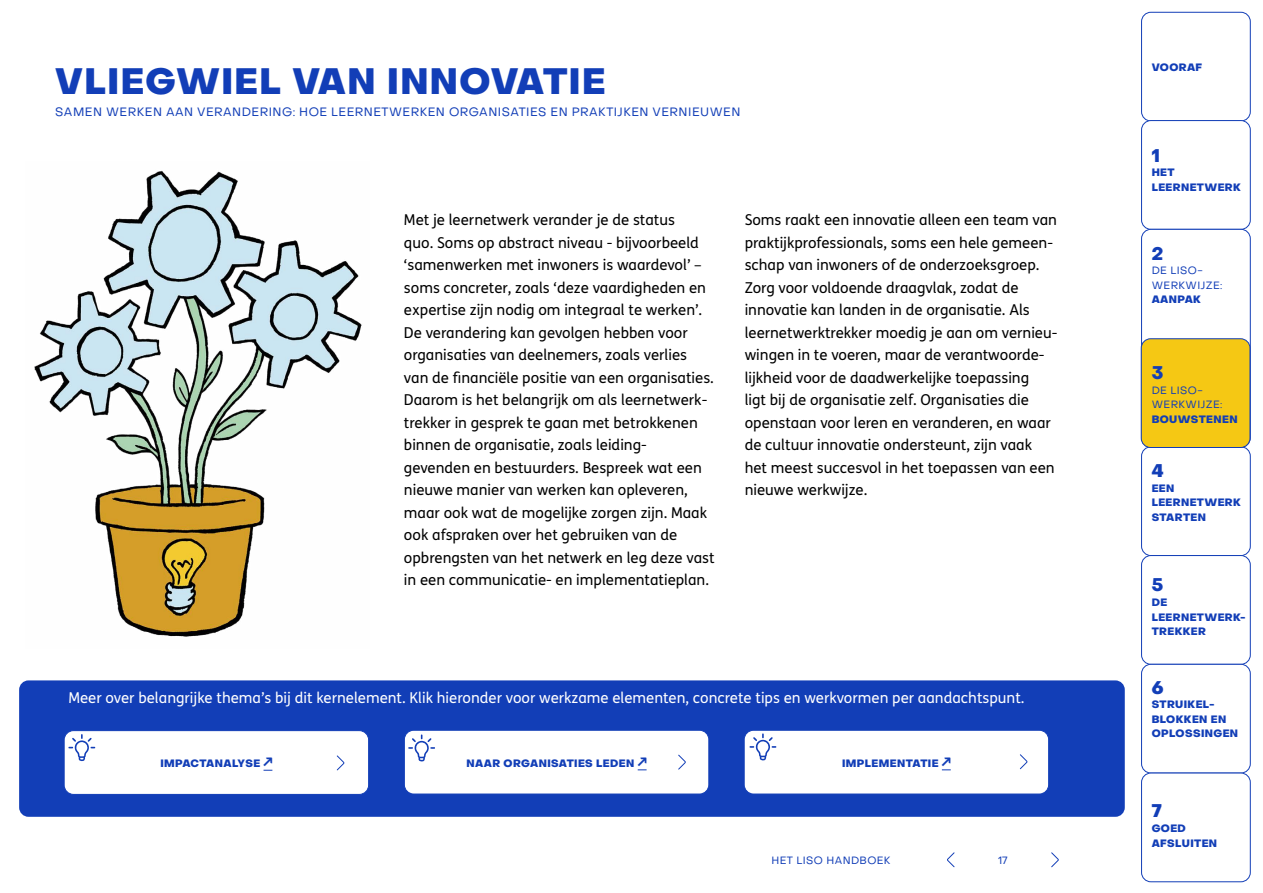
<style>
.page{position:relative;width:1263px;height:893px;background:#fff}
.page>*{position:absolute;margin:0;border:0;box-sizing:border-box;transform-origin:0 0}
.t1{font:800 36px "Object Sans";letter-spacing:.04em;color:#123eb7}
.t2{font:800 18px "Object Sans";color:#123eb7}
.t3{font:15px/22.5px "FS Me";color:#000}
.t4{font:15px "FS Me";color:#fff}
.t5{font:12px "Object Sans";letter-spacing:.04em;color:#123eb7}
.t6{font:800 10.5px/14.5px "Object Sans";letter-spacing:.04em;color:#123eb7}
.t7{font:10.5px/14.5px "Object Sans";letter-spacing:.04em;color:#123eb7}
.s1{font-family:"Aquawax Pro Pictograms";font-weight:700;font-size:15px}
</style>
<div class="page">
<div style="left:1141px;top:12px;width:110px;height:109px;border:1px solid #123eb7;border-radius:9px"></div>
<div style="left:1141px;top:120px;width:110px;height:110px;border:1px solid #123eb7;border-radius:9px"></div>
<div style="left:1141px;top:446px;width:110px;height:110px;border:1px solid #123eb7;border-radius:9px"></div>
<div style="left:1141px;top:555px;width:110px;height:110px;border:1px solid #123eb7;border-radius:9px"></div>
<div style="left:1141px;top:664px;width:110px;height:109px;border:1px solid #123eb7;border-radius:9px"></div>
<div style="left:1141px;top:773px;width:110px;height:109px;border:1px solid #123eb7;border-radius:9px"></div>
<div style="left:1141px;top:229px;width:110px;height:219px;border:1px solid #123eb7;border-radius:9px"></div>
<svg style="left:1051px;top:852px;width:8px;height:16px"></svg>
<svg style="left:947px;top:852px;width:8px;height:16px"></svg>
<div style="left:19px;top:680px;width:1106px;height:137px;background:#123eb7;border-radius:9px"></div>
<img style="left:34px;top:170px;width:328px;height:467px">
<div style="left:64px;top:731px;width:305px;height:63px;background:#fff;border-radius:9px"></div>
<div style="left:64px;top:730px;width:305px;height:65px;border:1px solid #123eb7;border-radius:9px"></div>
<svg style="left:336px;top:755px;width:9px;height:16px"></svg>
<div style="left:404px;top:730px;width:305px;height:64px;background:#fff;border-radius:9px"></div>
<div style="left:404px;top:730px;width:305px;height:64px;border:1px solid #123eb7;border-radius:9px"></div>
<svg style="left:678px;top:754px;width:8px;height:16px"></svg>
<div style="left:744px;top:730px;width:305px;height:64px;background:#fff;border-radius:9px"></div>
<div style="left:744px;top:730px;width:305px;height:64px;border:1px solid #123eb7;border-radius:9px"></div>
<svg style="left:1020px;top:754px;width:8px;height:16px"></svg>
<svg style="left:749px;top:733px;width:28px;height:27px"></svg>
<svg style="left:408px;top:734px;width:27px;height:27px"></svg>
<svg style="left:68px;top:734px;width:28px;height:27px"></svg>
<div style="left:1141px;top:339px;width:109px;height:108px;background:#f5c814;border-radius:9px"></div>
<div style="left:1141px;top:338px;width:109px;height:110px;border:1px solid #123eb7;border-radius:9px"></div>
<h1 class="t1" style="left:55px;top:59px;width:552px">VLIEGWIEL VAN INNOVATIE</h1>
<p class="t5" style="left:55px;top:105px;width:687px">SAMEN WERKEN AAN VERANDERING: HOE LEERNETWERKEN ORGANISATIES EN PRAKTIJKEN VERNIEUWEN</p>
<p class="t3" style="left:404px;top:208px;width:312px">Met je leernetwerk verander je de status<br>quo. Soms op abstract niveau - bijvoorbeeld ‘samenwerken met inwoners is waardevol’ – soms concreter, zoals ‘deze vaardigheden en expertise zijn nodig om integraal te werken’.<br>De verandering kan gevolgen hebben voor organisaties van deelnemers, zoals verlies van de financiële positie van een organisaties.<br>Daarom is het belangrijk om als leernetwerk&shy;trekker in gesprek te gaan met betrokkenen binnen de organisatie, zoals leiding&shy;gevenden en bestuurders. Bespreek wat een nieuwe manier van werken kan opleveren, maar ook wat de mogelijke zorgen zijn. Maak ook afspraken over het gebruiken van de opbrengsten van het netwerk en leg deze vast in een communicatie- en implementatieplan.</p>
<p class="t3" style="left:745px;top:208px;width:314px">Soms raakt een innovatie alleen een team van praktijkprofessionals, soms een hele gemeen&shy;schap van inwoners of de onderzoeksgroep.<br>Zorg voor voldoende draagvlak, zodat de innovatie kan landen in de organisatie. Als leernetwerktrekker moedig je aan om vernieu&shy;wingen in te voeren, maar de verantwoorde&shy;lijkheid voor de daadwerkelijke toepassing<br>ligt bij de organisatie zelf. Organisaties die openstaan voor leren en veranderen, en waar de cultuur innovatie ondersteunt, zijn vaak het meest succesvol in het toepassen van een nieuwe werkwijze.</p>
<p class="t4" style="left:68px;top:688px;width:957px">Meer over belangrijke thema’s bij dit kernelement. Klik hieronder voor werkzame elementen, concrete tips en werkvormen per aandachtspunt.</p>
<p class="t6" style="left:160px;top:756px;width:114px">IMPACTANALYSE <span class="s1">↗</span></p>
<p class="t6" style="left:467px;top:756px;width:181px">NAAR ORGANISATIES LEDEN <span class="s1">↗</span></p>
<p class="t6" style="left:842px;top:756px;width:110px">IMPLEMENTATIE <span class="s1">↗</span></p>
<p class="t7" style="left:771px;top:853px;width:121px">HET LISO HANDBOEK</p>
<p class="t7" style="left:998px;top:853px;width:11px">17</p>
<p class="t6" style="left:1152px;top:60px;width:52px">VOORAF</p>
<p class="t2" style="left:1152px;top:144px;width:10px">1</p>
<p class="t6" style="left:1152px;top:166px;width:91px">HET<br>LEERNETWERK</p>
<p class="t2" style="left:1152px;top:243px;width:13px">2</p>
<p class="t7" style="left:1152px;top:264px;width:72px">DE LISO-<br>WERKWIJZE:</p>
<p class="t6" style="left:1152px;top:293px;width:51px">AANPAK</p>
<p class="t2" style="left:1152px;top:362px;width:13px">3</p>
<p class="t7" style="left:1152px;top:383px;width:72px">DE LISO-<br>WERKWIJZE:</p>
<p class="t6" style="left:1152px;top:412px;width:87px">BOUWSTENEN</p>
<p class="t2" style="left:1152px;top:460px;width:13px">4</p>
<p class="t6" style="left:1152px;top:481px;width:91px">EEN<br>LEERNETWERK<br>STARTEN</p>
<p class="t2" style="left:1152px;top:574px;width:13px">5</p>
<p class="t6" style="left:1152px;top:595px;width:95px">DE<br>LEERNETWERK-<br>TREKKER</p>
<p class="t2" style="left:1152px;top:677px;width:13px">6</p>
<p class="t6" style="left:1152px;top:698px;width:88px">STRUIKEL-<br>BLOKKEN EN<br>OPLOSSINGEN</p>
<p class="t2" style="left:1152px;top:800px;width:11px">7</p>
<p class="t6" style="left:1152px;top:821px;width:67px">GOED<br>AFSLUITEN</p>
</div>
